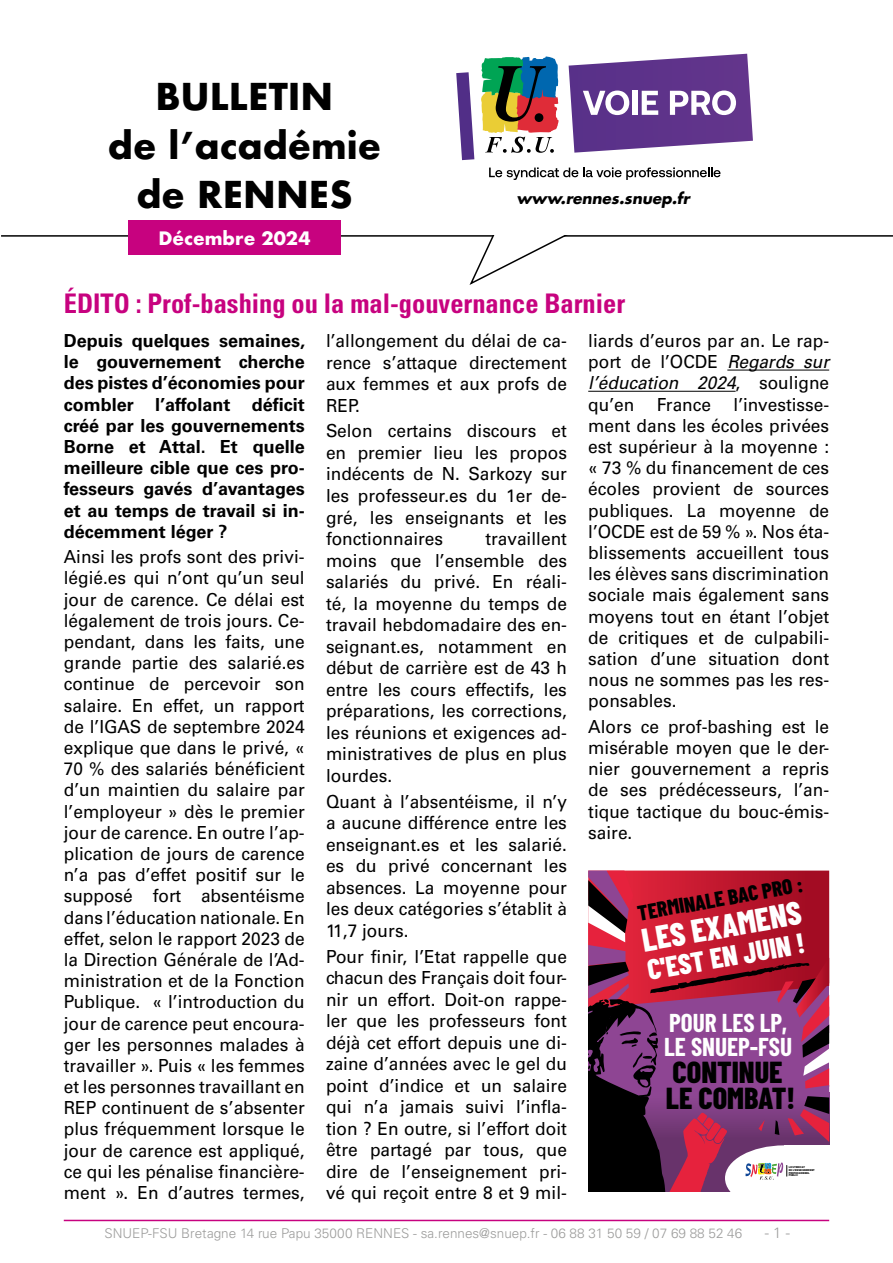
<style>
.page{position:relative;width:893px;height:1263px;background:#fff}
.page>*{position:absolute;margin:0;border:0;box-sizing:border-box;transform-origin:0 0}
.t1{font:700 36px/49.1px "Futura";color:#000;text-align:center}
.t2{font:800 32.55px "Barlow Condensed";color:#fff}
.t3{font:800 30.3px/25.8px "Barlow Condensed";color:#000}
.t4{font:800 28.5px "Barlow Condensed";color:#fff}
.t5{font:700 condensed 27px "Univers LT Std";color:#c7027f}
.t6{font:700 25.2px/23.5px "Barlow Condensed";color:#fff}
.t7{font:800 21.3px "Barlow Condensed";color:#000}
.t8{font:18px/21.1px "Univers LT Std";color:#000;text-align:justify;scale:.96 1}
.t9{font:700 18px/21.1px "Univers LT Std";color:#000;text-align:justify}
.t10{font:700 18px "Futura";color:#fff}
.t11{font:italic 700 15.15px "Futura";color:#000}
.t12{font:300 15px "Univers LT Std";color:#9d9d9c}
.t13{font:300 13.5px "Univers LT Std";color:#9d9d9c}
.t14{font:900 2.7px/3px "DIN Pro";color:#000}
.s1{font-style:italic}
</style>
<div class="page">
<hr style="left:64px;top:1220px;width:765px;height:1px;background:#c7027f">
<svg style="left:456px;top:53px;width:297px;height:127px"></svg>
<hr style="left:1px;top:235px;width:892px;height:2px;background:#000">
<svg style="left:468px;top:235px;width:106px;height:50px"></svg>
<div style="left:128px;top:221px;width:213px;height:34px;background:#c7027f"></div>
<hr style="left:727px;top:370px;width:102px;height:1px;background:#000">
<hr style="left:588px;top:391px;width:148px;height:1px;background:#000">
<svg style="left:588px;top:870px;width:241px;height:322px;background:#913459"></svg>
<h1 class="t1" style="left:108px;top:72px;width:275px">BULLETIN<br>de l’académie de RENNES</h1>
<p class="t10" style="left:158px;top:226px;width:154px">Décembre 2024</p>
<p class="t11" style="left:516px;top:187px;width:175px">www.rennes.snuep.fr</p>
<h3 class="t5" style="left:64px;top:287px;width:563px">ÉDITO : Prof-bashing ou la mal-gouvernance Barnier</h3>
<p class="t9" style="left:64px;top:330px;width:243px">Depuis quelques semaines, le gouvernement cherche des pistes d’économies pour combler l’affolant déficit créé par les gouvernements Borne et Attal. Et quelle meilleure cible que ces pro&shy;fesseurs gavés d’avantages et au temps de travail si in&shy;décemment léger ?</p>
<p class="t8" style="left:64px;top:546px;width:253px">Ainsi les profs sont des privi&shy;légié.es qui n’ont qu’un seul jour de carence. Ce délai est légalement de trois jours. Ce&shy;pendant, dans les faits, une grande partie des salarié.es continue de percevoir son salaire. En effet, un rapport de l’IGAS de septembre 2024 explique que dans le privé, « 70 % des salariés bénéficient d’un maintien du salaire par l’employeur » dès le premier jour de carence. En outre l’ap&shy;plication de jours de carence n’a pas d’effet positif sur le supposé fort absentéisme dans l’éducation nationale. En effet, selon le rapport 2023 de la Direction Générale de l’Ad&shy;ministration et de la Fonction Publique. « l’introduction du jour de carence peut encoura&shy;ger les personnes malades à travailler ». Puis « les femmes et les personnes travaillant en REP continuent de s’absenter plus fréquemment lorsque le jour de carence est appliqué, ce qui les pénalise financière&shy;ment ». En d’autres termes,</p>
<p class="t8" style="left:326px;top:330px;width:252px">l’allongement du délai de ca&shy;rence s’attaque directement aux femmes et aux profs de REP.</p>
<p class="t8" style="left:326px;top:420px;width:252px">Selon certains discours et en premier lieu les propos indécents de N. Sarkozy sur les professeur.es du 1er de&shy;gré, les enseignants et les fonctionnaires</p>
<p class="t8" style="left:588px;top:330px;width:253px">liards d’euros par an. Le rap&shy;port de l’OCDE <span class="s1">Regards sur l’éducation 2024</span>, souligne qu’en France l’investisse&shy;ment dans les écoles privées est supérieur à la moyenne : « 73 % du financement de ces écoles provient de sources publiques. La moyenne de l’OCDE est de 59 % ». Nos éta&shy;blissements accueillent tous les élèves sans discrimination sociale mais également sans moyens tout en étant l’objet de critiques et de culpabili&shy;sation d’une situation dont nous ne sommes pas les res&shy;ponsables.</p>
<p class="t8" style="left:588px;top:716px;width:252px">Alors ce prof-bashing est le misérable moyen que le der&shy;nier gouvernement a repris de ses prédécesseurs, l’an&shy;tique tactique du bouc-émis&shy;saire.</p>
<p class="t8" style="left:326px;top:528px;width:253px;text-indent:159px">travaillent moins que l’ensemble des salariés du privé. En réali&shy;té, la moyenne du temps de travail hebdomadaire des en&shy;seignant.es, notamment en début de carrière est de 43 h entre les cours effectifs, les préparations, les corrections, les réunions et exigences ad&shy;ministratives de plus en plus lourdes.</p>
<p class="t8" style="left:326px;top:790px;width:253px;line-height:21.6px">Quant à l’absentéisme, il n’y a aucune différence entre les enseignant.es et les salarié. es du privé concernant les absences. La moyenne pour les deux catégories s’établit à 11,7 jours.</p>
<p class="t8" style="left:326px;top:945px;width:252px">Pour finir, l’Etat rappelle que chacun des Français doit four&shy;nir un effort. Doit-on rappe&shy;ler que les professeurs font déjà cet effort depuis une di&shy;zaine d’années avec le gel du point d’indice et un salaire qui n’a jamais suivi l’infla&shy;tion ? En outre, si l’effort doit être partagé par tous, que dire de l’enseignement pri&shy;vé qui reçoit entre 8 et 9 mil-</p>
<p class="t7" style="left:635px;top:898px;width:169px;rotate:-10deg">TERMINALE BAC PRO :</p>
<h2 class="t2" style="left:638px;top:917px;width:163px;rotate:-10deg">LES EXAMENS</h2>
<h3 class="t4" style="left:644px;top:950px;width:161px;rotate:-10deg">C'EST EN JUIN !</h3>
<h3 class="t6" style="left:664px;top:1010px;width:129px">POUR LES LP,<br>LE SNUEP-FSU</h3>
<h3 class="t3" style="left:666px;top:1058px;width:131px">CONTINUE<br>LE COMBAT!</h3>
<p class="t14" style="left:789px;top:1165px;width:28px">LE SYNDICAT<br>DE L’ENSEIGNEMENT<br>PROFESSIONNEL<br>PUBLIC</p>
<p class="t13" style="left:105px;top:1225px;width:639px">SNUEP-FSU Bretagne 14 rue Papu 35000 RENNES - sa.rennes@snuep.fr - 06 88 31 50 59 / 07 69 88 52 46</p>
<p class="t12" style="left:765px;top:1223px;width:27px">- 1 -</p>
</div>
